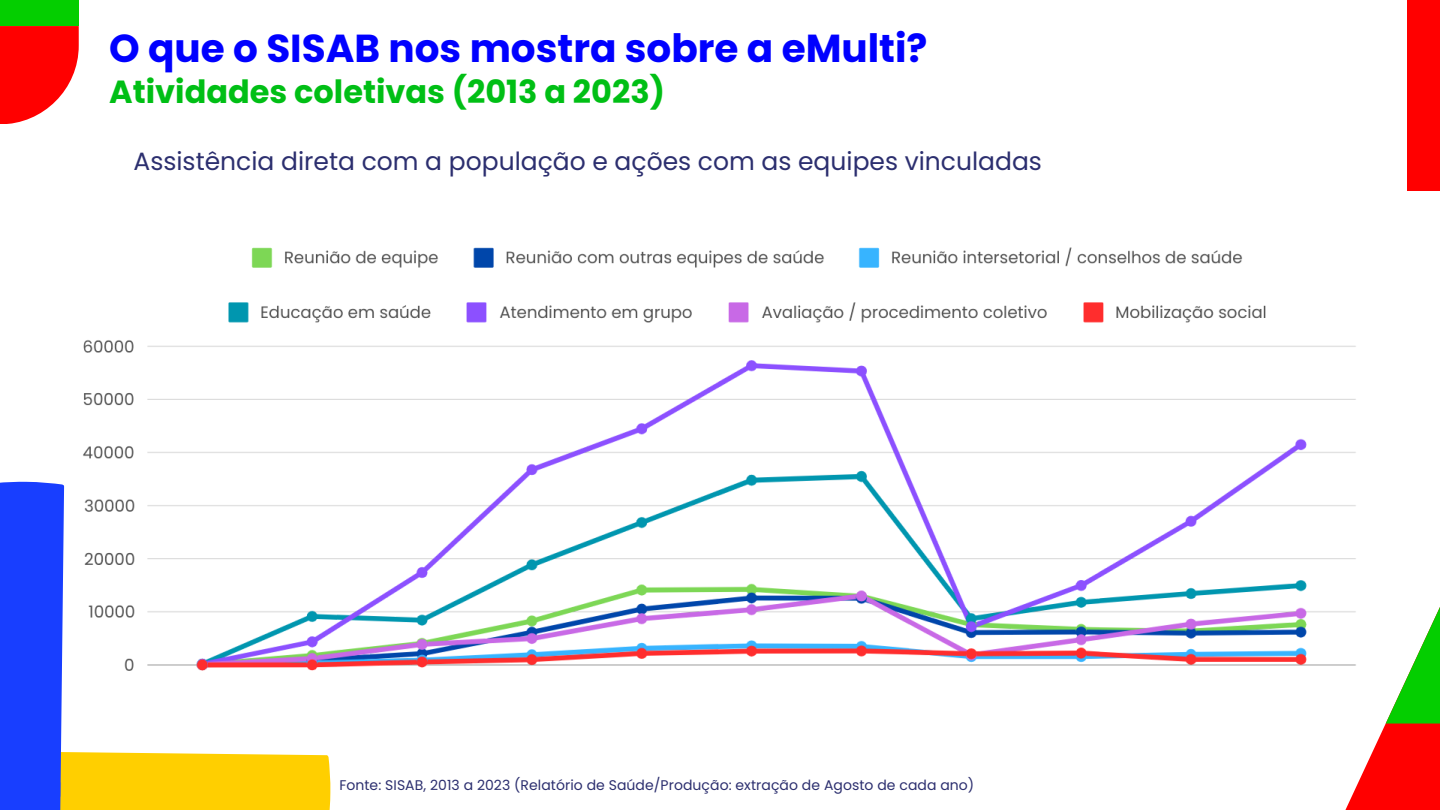
<style>
.page{position:relative;width:1440px;height:810px;background:#fff}
.page>*{position:absolute;margin:0;border:0;box-sizing:border-box;transform-origin:0 0}
.t1{font:700 39px "Poppins";color:#00f}
.t2{font:700 32px "Poppins";color:#00bf15}
.t3{font:25px "Poppins";color:#2c2f6f}
.t4{font:14px "Poppins";letter-spacing:.005em;color:#2c2f6f}
</style>
<div class="page">
<svg style="left:0;top:799px;width:331px;height:11px;background:#d4b42f"></svg>
<svg style="left:1345px;top:799px;width:95px;height:11px"></svg>
<div style="left:1407px;top:0;width:33px;height:191px;background:#f00"></div>
<svg style="left:0;top:0;width:79px;height:98px;background:#bc420b"></svg>
<img style="left:0;top:98px;width:1440px;height:701px">
<p class="t1" style="left:109px;top:21px;width:820px">O que o SISAB nos mostra sobre a eMulti?</p>
<p class="t2" style="left:109px;top:69px;width:557px">Atividades coletivas (2013 a 2023)</p>
<p class="t3" style="left:134px;top:144px;width:910px">Assistência direta com a população e ações com as equipes vinculadas</p>
<h1 class="t4" style="left:339px;top:775px;width:636px">Fonte: SISAB, 2013 a 2023 (Relatório de Saúde/Produção: extração de Agosto de cada ano)</h1>
</div>
